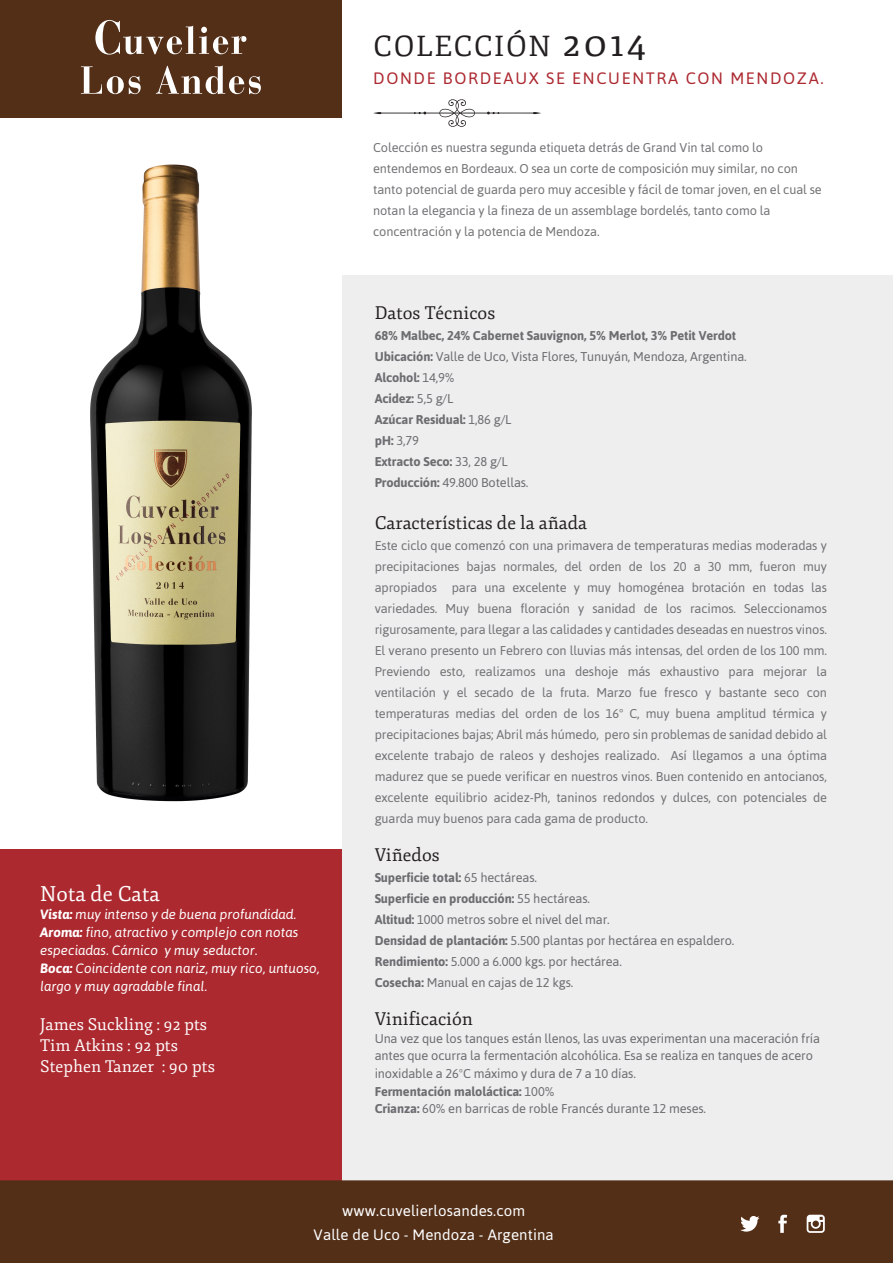
<style>
.page{position:relative;width:893px;height:1263px;background:#fff}
.page>*{position:absolute;margin:0;border:0;box-sizing:border-box;transform-origin:0 0}
.t1{font:28.65px "Fjord One";letter-spacing:.05em;color:#231f20}
.t2{font:21px "Fjord One";color:#fff}
.t3{font:18px "Fjord One";color:#231f20}
.t4{font:16.5px/21px "Fjord One";color:#fff}
.t5{font:16.5px "Asap";letter-spacing:.1em;color:#ac2930}
.t6{font:15px/24px "Asap";letter-spacing:.01em;color:#fff;text-align:center}
.t7{font:italic 13.5px/18px "Asap";color:#fff}
.t8{font:12.75px/21px "Asap";letter-spacing:-.01em;color:#727375}
.t9{font:12.75px/21px "Asap";letter-spacing:-.01em;color:#6c6d70}
.t10{font:700 12.75px/21px "Asap";letter-spacing:-.01em;color:#6c6d70}
.s1{font-size:38.7px}
.s2{font-weight:700}
.s3{font-weight:400}
</style>
<div class="page">
<div style="left:0;top:849px;width:342px;height:331px;background:#ac2930"></div>
<svg style="left:373px;top:99px;width:168px;height:28px"></svg>
<div style="left:0;top:0;width:342px;height:117px;background:#532f18"></div>
<div style="left:342px;top:275px;width:551px;height:905px;background:#eeeeef"></div>
<div style="left:0;top:1180px;width:893px;height:83px;background:#532f18"></div>
<svg style="left:95px;top:20px;width:151px;height:35px"></svg>
<svg style="left:81px;top:66px;width:60px;height:28px"></svg>
<svg style="left:156px;top:65px;width:105px;height:29px"></svg>
<svg style="left:740px;top:1216px;width:19px;height:15px"></svg>
<svg style="left:778px;top:1215px;width:9px;height:18px"></svg>
<svg style="left:807px;top:1215px;width:18px;height:18px"></svg>
<img style="left:90px;top:164px;width:162px;height:638px">
<h1 class="t1" style="left:373px;top:29px;width:275px">COLECCIÓN <span class="s1">2014</span></h1>
<p class="t5" style="left:373px;top:69px;width:452px">DONDE BORDEAUX SE ENCUENTRA CON MENDOZA.</p>
<h2 class="t2" style="left:40px;top:881px;width:121px">Nota de Cata</h2>
<p class="t7" style="left:40px;top:905px;width:281px"><span class="s2">Vista:</span> muy intenso y de buena profundidad.<br><span class="s2">Aroma:</span> fino, atractivo y complejo con notas especiadas. Cárnico y muy seductor.<br><span class="s2">Boca:</span> Coincidente con nariz, muy rico, untuoso, largo y muy agradable final.</p>
<p class="t4" style="left:40px;top:1014px;width:176px">James Suckling : 92 pts<br>Tim Atkins : 92 pts<br>Stephen Tanzer : 90 pts</p>
<p class="t8" style="left:373px;top:136px;width:450px">Colección es nuestra segunda etiqueta detrás de Grand Vin tal como lo entendemos en Bordeaux. O sea un corte de composición muy similar, no con tanto potencial de guarda pero muy accesible y fácil de tomar joven, en el cual se notan la elegancia y la fineza de un assemblage bordelés, tanto como la concentración y la potencia de Mendoza.</p>
<h3 class="t3" style="left:375px;top:302px;width:122px">Datos Técnicos</h3>
<p class="t10" style="left:375px;top:325px;width:373px">68% Malbec, 24% Cabernet Sauvignon, 5% Merlot, 3% Petit Verdot<br>Ubicación: <span class="s3">Valle de Uco, Vista Flores, Tunuyán, Mendoza, Argentina.<br></span>Alcohol: <span class="s3">14,9%<br></span>Acidez: <span class="s3">5,5 g/L<br></span>Azúcar Residual: <span class="s3">1,86 g/L<br></span>pH: <span class="s3">3,79<br></span>Extracto Seco: <span class="s3">33, 28 g/L<br></span>Producción: <span class="s3">49.800 Botellas.</span></p>
<h3 class="t3" style="left:375px;top:512px;width:214px">Características de la añada</h3>
<p class="t8" style="left:375px;top:535px;width:454px;text-align:justify">Este ciclo que comenzó con una primavera de temperaturas medias moderadas y precipitaciones bajas normales, del orden de los 20 a 30 mm, fueron muy apropiados para una excelente y muy homogénea brotación en todas las variedades. Muy buena floración y sanidad de los racimos. Seleccionamos rigurosamente, para llegar a las calidades y cantidades deseadas en nuestros vinos.<br>El verano presento un Febrero con lluvias más intensas, del orden de los 100 mm.<br>Previendo esto, realizamos una deshoje más exhaustivo para mejorar la ventilación y el secado de la fruta. Marzo fue fresco y bastante seco con temperaturas medias del orden de los 16° C, muy buena amplitud térmica y precipitaciones bajas; Abril más húmedo, pero sin problemas de sanidad debido al excelente trabajo de raleos y deshojes realizado. Así llegamos a una óptima madurez que se puede verificar en nuestros vinos. Buen contenido en antocianos, excelente equilibrio acidez-Ph, taninos redondos y dulces, con potenciales de guarda muy buenos para cada gama de producto.</p>
<h3 class="t3" style="left:375px;top:844px;width:67px">Viñedos</h3>
<p class="t9" style="left:375px;top:867px;width:361px"><span class="s2">Superficie total:</span> 65 hectáreas.<br><span class="s2">Superficie en producción:</span> 55 hectáreas.<br><span class="s2">Altitud:</span> 1000 metros sobre el nivel del mar.<br><span class="s2">Densidad de plantación:</span> 5.500 plantas por hectárea en espaldero.<br><span class="s2">Rendimiento:</span> 5.000 a 6.000 kgs. por hectárea.<br><span class="s2">Cosecha:</span> Manual en cajas de 12 kgs.</p>
<h3 class="t3" style="left:375px;top:1008px;width:100px">Vinificación</h3>
<p class="t9" style="left:375px;top:1029px;width:447px;line-height:17.5px">Una vez que los tanques están llenos, las uvas experimentan una maceración fría antes que ocurra la fermentación alcohólica. Esa se realiza en tanques de acero inoxidable a 26ºC máximo y dura de 7 a 10 días.<br><span class="s2">Fermentación maloláctica:</span> 100%<br><span class="s2">Crianza:</span> 60% en barricas de roble Francés durante 12 meses.</p>
<p class="t6" style="left:314px;top:1199px;width:242px">www.cuvelierlosandes.com<br>Valle de Uco - Mendoza - Argentina</p>
</div>
